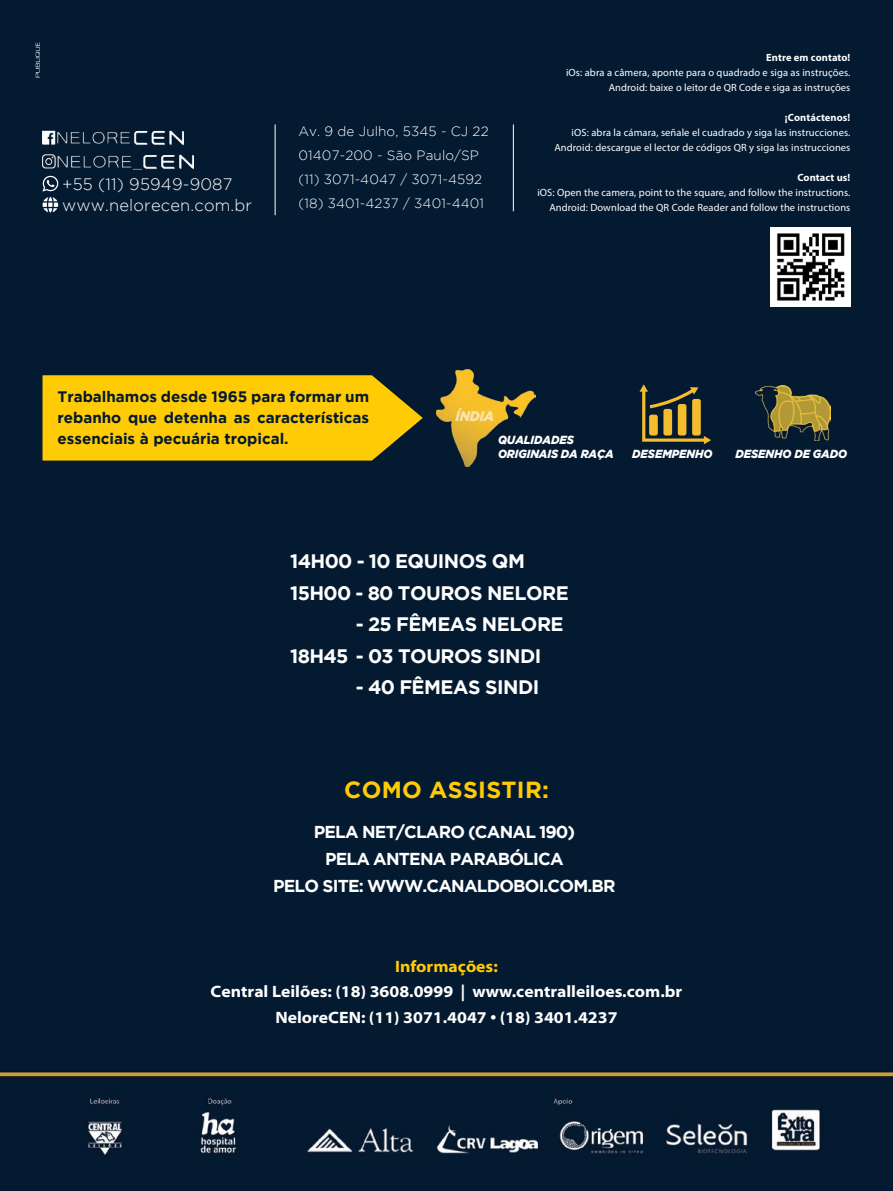
<style>
.page{position:relative;width:893px;height:1191px;background:#041a31}
.page>*{position:absolute;margin:0;border:0;box-sizing:border-box;transform-origin:0 0}
.t1{font:700 23.25px "Gotham";letter-spacing:.015em;color:#ffcb05}
.t2{font:700 19.5px/31.5px "Gotham";letter-spacing:-.025em;color:#fff}
.t3{font:700 17.25px/27px "Gotham";letter-spacing:-.045em;color:#fff;text-align:center}
.t4{font:16.5px/25.5px "Myriad MM 705 700";color:#fff;text-align:center}
.t5{font:300 16.5px/21.1px "Gotham";letter-spacing:.01em;color:#fff}
.t6{font:16.5px "Myriad MM 705 700";color:#ffcb05}
.t7{font:700 15.15px/21px "Gotham";color:#041a2f;text-align:justify}
.t8{font:italic 900 13.8px "Gotham";letter-spacing:-.01em;color:#fff;scale:.95 1}
.t9{font:300 13.5px/24px "Gotham";letter-spacing:.01em;color:#fff}
.t10{font:italic 900 11.7px/13.5px "Gotham";letter-spacing:-.005em;color:#fff;scale:.95 1}
.t11{font:10.5px/15px "Myriad Pro";letter-spacing:.01em;color:#fff;text-align:right}
.t12{font:700 10.5px "Myriad Pro";letter-spacing:.01em;color:#fff}
</style>
<div class="page">
<svg style="left:36px;top:43px;width:4px;height:34px"></svg>
<svg style="left:43px;top:176px;width:15px;height:15px"></svg>
<img style="left:43px;top:128px;width:141px;height:18px">
<img style="left:43px;top:152px;width:151px;height:19px">
<svg style="left:43px;top:197px;width:15px;height:15px"></svg>
<hr style="left:513px;top:124px;width:1px;height:87px;background:#fff">
<hr style="left:275px;top:124px;width:1px;height:91px;background:#fff">
<img style="left:771px;top:227px;width:79px;height:80px">
<img style="left:437px;top:370px;width:99px;height:96px">
<svg style="left:639px;top:384px;width:72px;height:60px;background:#5a542f"></svg>
<img style="left:756px;top:385px;width:74px;height:55px">
<svg style="left:43px;top:375px;width:380px;height:85px;background:#eebf07"></svg>
<h3 class="t5" style="left:62px;top:173px;width:192px">+55 (11) 95949-9087 www.nelorecen.com.br</h3>
<p class="t9" style="left:298px;top:119px;width:192px">Av. 9 de Julho, 5345 - CJ 22<br>01407-200 - São Paulo/SP (11) 3071-4047 / 3071-4592 (18) 3401-4237 / 3401-4401</p>
<p class="t12" style="left:766px;top:50px;width:86px">Entre em contato!</p>
<p class="t11" style="left:566px;top:65px;width:286px">iOs: abra a câmera, aponte para o quadrado e siga as instruções.<br>Android: baixe o leitor de QR Code e siga as instruções</p>
<p class="t12" style="left:785px;top:110px;width:67px">¡Contáctenos!</p>
<p class="t11" style="left:554px;top:125px;width:298px">iOS: abra la cámara, señale el cuadrado y siga las instrucciones.<br>Android: descargue el lector de códigos QR y siga las instrucciones</p>
<p class="t12" style="left:797px;top:170px;width:55px">Contact us!</p>
<p class="t11" style="left:537px;top:185px;width:315px">iOS: Open the camera, point to the square, and follow the instructions.<br>Android: Download the QR Code Reader and follow the instructions</p>
<h3 class="t7" style="left:58px;top:386px;width:313px">Trabalhamos desde 1965 para formar um rebanho que detenha as características essenciais à pecuária tropical.</h3>
<h3 class="t8" style="left:456px;top:408px;width:42px">ÍNDIA</h3>
<p class="t10" style="left:498px;top:433px;width:123px">QUALIDADES<br>ORIGINAIS DA RAÇA</p>
<p class="t10" style="left:632px;top:446px;width:86px">DESEMPENHO</p>
<p class="t10" style="left:735px;top:446px;width:119px">DESENHO DE GADO</p>
<h2 class="t2" style="left:290px;top:545px;width:280px">14H00 - 10 EQUINOS QM<br>15H00 - 80 TOUROS NELORE</h2>
<h2 class="t2" style="left:290px;top:608px;width:275px;text-indent:66px">- 25 FÊMEAS NELORE<br>18H45 - 03 TOUROS SINDI</h2>
<h2 class="t2" style="left:356px;top:671px;width:185px">- 40 FÊMEAS SINDI</h2>
<h1 class="t1" style="left:344px;top:776px;width:206px">COMO ASSISTIR:</h1>
<h3 class="t3" style="left:273px;top:818px;width:344px">PELA NET/CLARO (CANAL 190)<br>PELA ANTENA PARABÓLICA<br>PELO SITE: WWW.CANALDOBOI.COM.BR</h3>
<h3 class="t6" style="left:395px;top:958px;width:104px">Informações:</h3>
<h3 class="t4" style="left:211px;top:980px;width:473px">Central Leilões: (18) 3608.0999 | www.centralleiloes.com.br<br>NeloreCEN: (11) 3071.4047 • (18) 3401.4237</h3>
</div>
